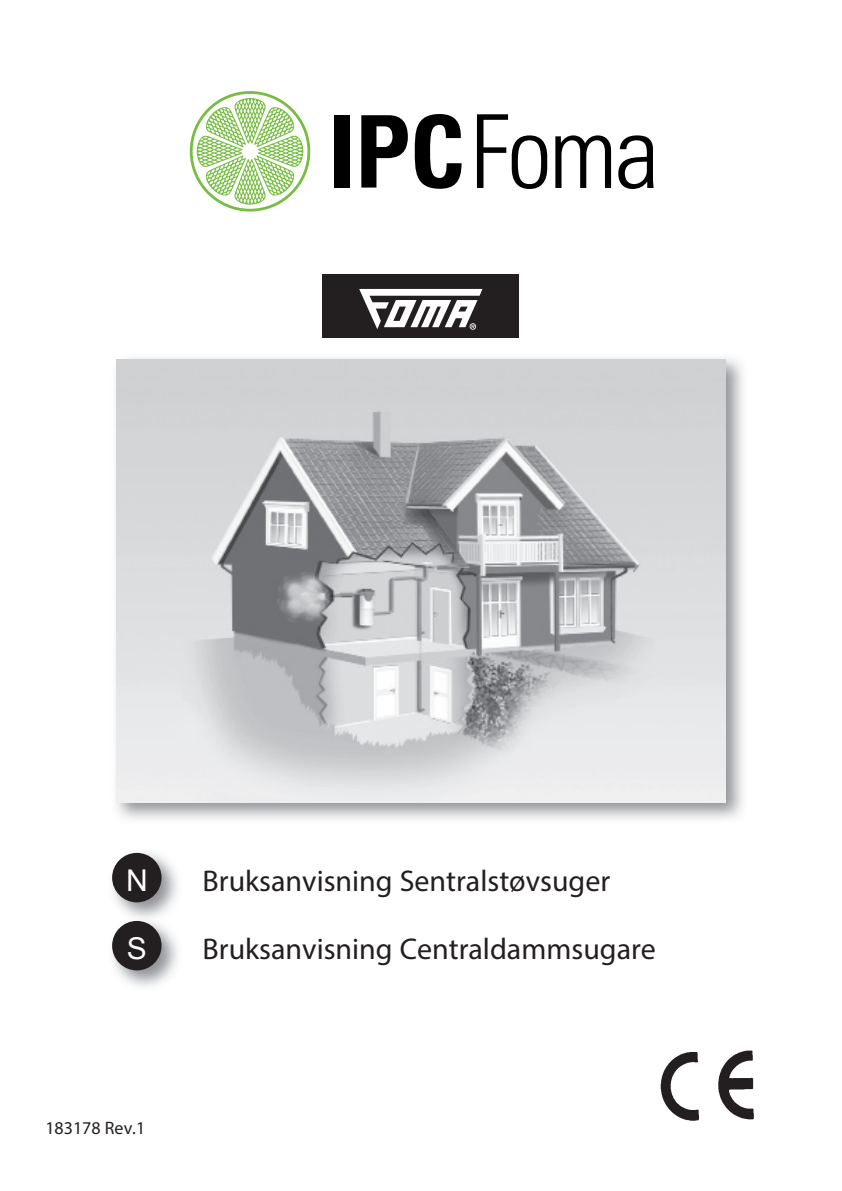
<style>
.page{position:relative;width:842px;height:1191px;background:#fff}
.page>*{position:absolute;margin:0;border:0;box-sizing:border-box;transform-origin:0 0}
.t1{font:30px "Myriad Pro";color:#231f20}
.t2{font:30px "Arial Unicode MS";color:#fff}
.t3{font:18px "Myriad Pro";color:#231f20}
</style>
<div class="page">
<img style="left:116px;top:359px;width:610px;height:443px">
<div style="left:323px;top:274px;width:196px;height:63px;background:#231f20"></div>
<svg style="left:359px;top:289px;width:123px;height:41px"></svg>
<img style="left:660px;top:1050px;width:94px;height:71px">
<img style="left:112px;top:852px;width:66px;height:64px">
<div style="left:112px;top:853px;width:50px;height:49px;background:#231f20;border-radius:50%"></div>
<img style="left:112px;top:923px;width:66px;height:64px">
<img style="left:127px;top:916px;width:28px;height:7px">
<div style="left:112px;top:921px;width:50px;height:49px;background:#231f20;border-radius:50%"></div>
<svg style="left:477px;top:114px;width:70px;height:75px"></svg>
<svg style="left:555px;top:135px;width:56px;height:53px"></svg>
<svg style="left:618px;top:135px;width:36px;height:54px"></svg>
<svg style="left:190px;top:91px;width:120px;height:120px"></svg>
<div style="left:335px;top:115px;width:15px;height:72px;background:#000001"></div>
<svg style="left:361px;top:115px;width:47px;height:73px"></svg>
<svg style="left:415px;top:114px;width:47px;height:75px"></svg>
<p class="t2" style="left:126px;top:858px;width:23px">N</p>
<p class="t2" style="left:127px;top:926px;width:22px">S</p>
<p class="t1" style="left:203px;top:862px;width:409px">Bruksanvisning Sentralstøvsuger</p>
<p class="t1" style="left:203px;top:930px;width:455px">Bruksanvisning Centraldammsugare</p>
<p class="t3" style="left:45px;top:1116px;width:101px">183178 Rev.1</p>
</div>
